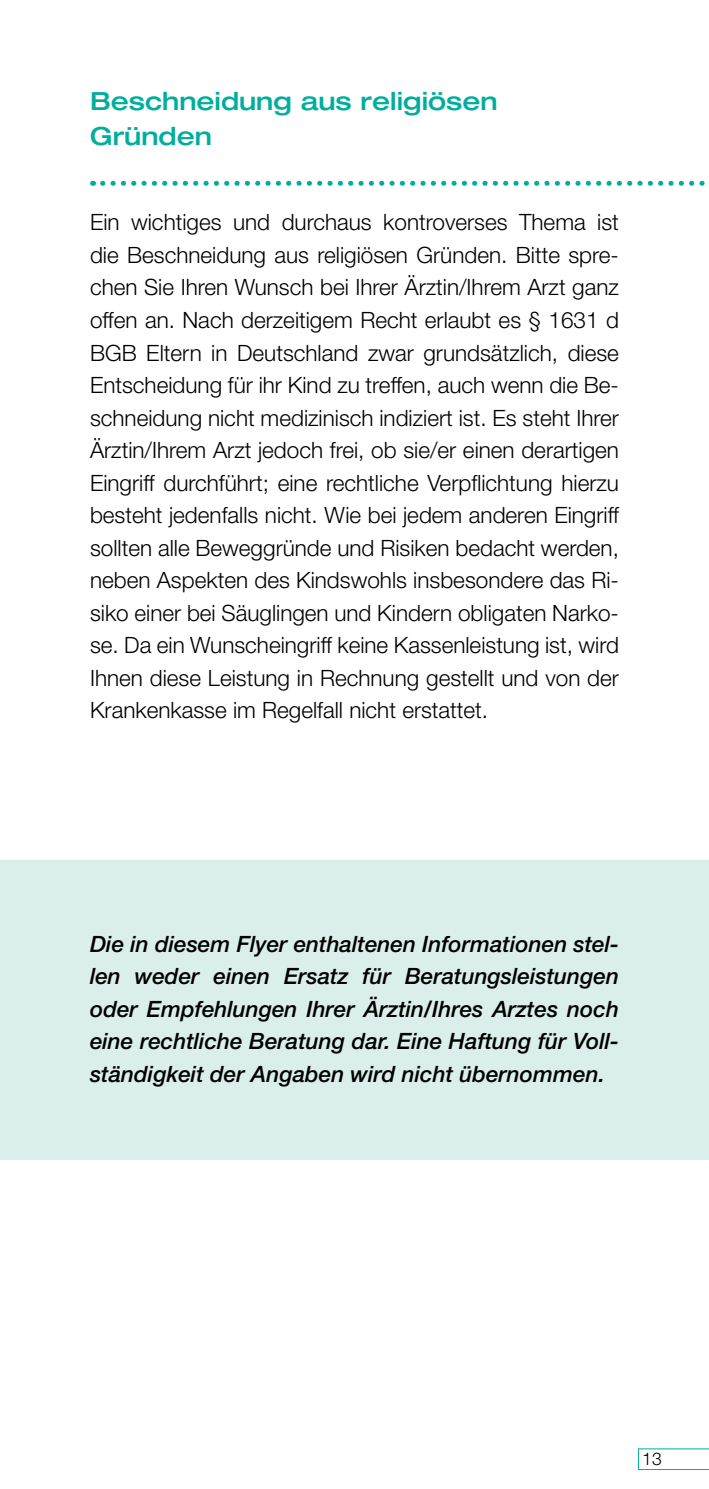
<style>
.page{position:relative;width:709px;height:1489px;background:#fff}
.page>*{position:absolute;margin:0;border:0;box-sizing:border-box;transform-origin:0 0}
.t1{font:500 expanded 25px/35px "Helvetica Neue";color:#00ae9d}
.t2{font:300 22.5px/32.5px "Helvetica Neue";color:#000;text-align:justify}
.t3{font:italic 500 22.5px/32.5px "Helvetica Neue";color:#000;text-align:justify}
.t4{font:300 17.5px "Helvetica Neue";color:#000}
</style>
<div class="page">
<div style="left:0;top:859px;width:709px;height:300px;background:#daefeb"></div>
<svg style="left:638px;top:1448px;width:71px;height:21px"></svg>
<svg style="left:103px;top:181px;width:602px;height:5px"></svg>
<p class="t1" style="left:90px;top:83px;width:409px">Beschneidung aus religiösen<br>Gründen</p>
<p class="t2" style="left:90px;top:206px;width:530px">Ein wichtiges und durchaus kontroverses Thema ist die Beschneidung aus religiösen Gründen. Bitte spre&shy;chen Sie Ihren Wunsch bei Ihrer Ärztin/Ihrem Arzt ganz offen an. Nach derzeitigem Recht erlaubt es § 1631 d BGB Eltern in Deutschland zwar grundsätzlich, diese Entscheidung für ihr Kind zu treffen, auch wenn die Be&shy;schneidung nicht medizinisch indiziert ist. Es steht Ihrer Ärztin/Ihrem Arzt jedoch frei, ob sie/er einen derartigen Eingriff durchführt; eine rechtliche Verpflichtung hierzu besteht jedenfalls nicht. Wie bei jedem anderen Eingriff sollten alle Beweggründe und Risiken bedacht werden, neben Aspekten des Kindswohls insbesondere das Ri&shy;siko einer bei Säuglingen und Kindern obligaten Narko&shy;se. Da ein Wunscheingriff keine Kassenleistung ist, wird Ihnen diese Leistung in Rechnung gestellt und von der Krankenkasse im Regelfall nicht erstattet.</p>
<p class="t3" style="left:90px;top:927px;width:530px">Die in diesem Flyer enthaltenen Informationen stel&shy;len weder einen Ersatz für Beratungsleistungen oder Empfehlungen Ihrer Ärztin/Ihres Arztes noch eine rechtliche Beratung dar. Eine Haftung für Voll&shy;ständigkeit der Angaben wird nicht übernommen.</p>
<p class="t4" style="left:642px;top:1447px;width:21px">13</p>
</div>
